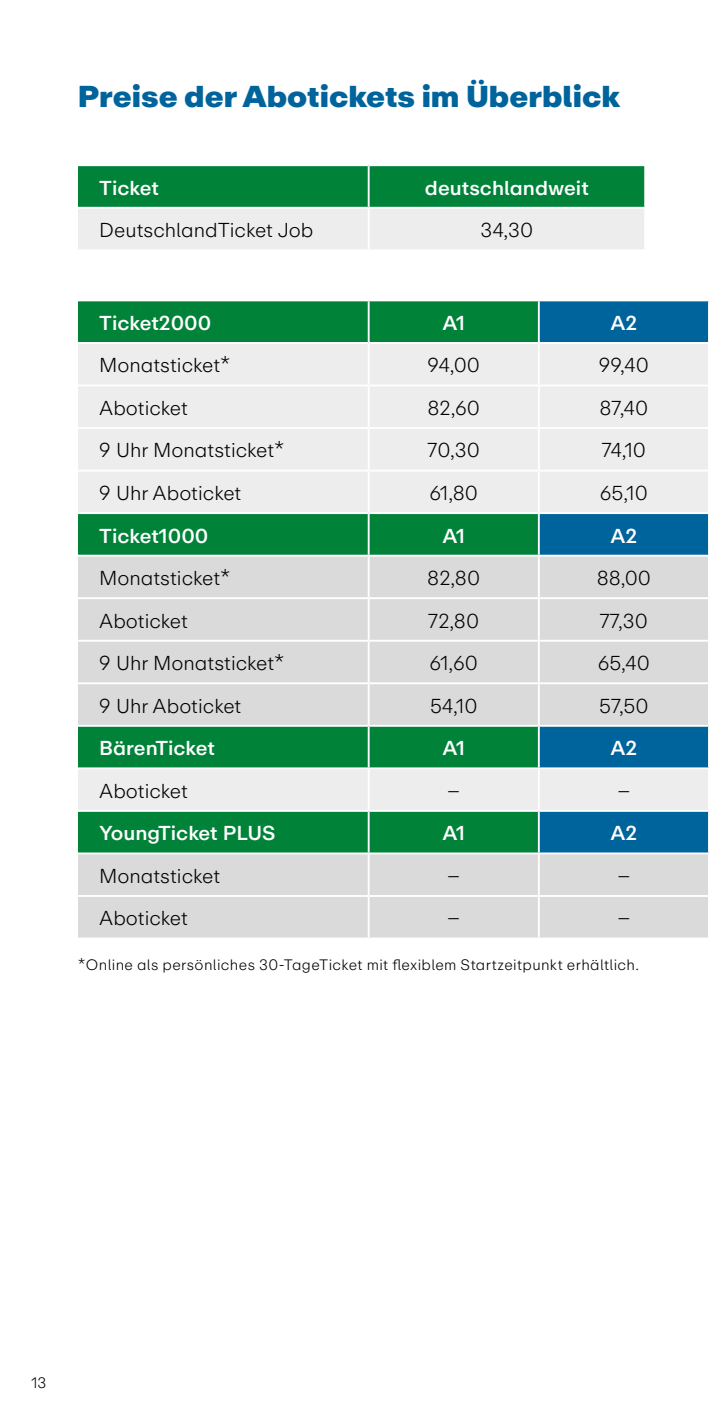
<style>
.page{position:relative;width:709px;height:1418px;background:#fff}
.page>*{position:absolute;margin:0;border:0;box-sizing:border-box;transform-origin:0 0}
.t1{font:900 30px "ABC Repro";color:#00649c}
.t2{font:300 20px "ABC Repro";color:#000}
.t3{font:500 20px "ABC Repro";color:#fff}
.t4{font:300 15px "ABC Repro";letter-spacing:.02em;color:#000}
</style>
<div class="page">
<div style="left:78px;top:301px;width:290px;height:41px;background:#008339"></div>
<div style="left:369px;top:301px;width:169px;height:41px;background:#008339"></div>
<div style="left:540px;top:301px;width:168px;height:41px;background:#00649c"></div>
<svg style="left:78px;top:344px;width:630px;height:210px;background:#bed6ce"></svg>
<svg style="left:78px;top:556px;width:630px;height:381px;background:#acc8bd"></svg>
<hr style="left:368px;top:344px;width:1px;height:40px;background:#fff">
<hr style="left:538px;top:344px;width:2px;height:40px;background:#fff">
<hr style="left:78px;top:384px;width:291px;height:2px;background:#fff">
<hr style="left:369px;top:384px;width:170px;height:2px;background:#fff">
<hr style="left:368px;top:386px;width:1px;height:41px;background:#fff">
<hr style="left:539px;top:384px;width:170px;height:2px;background:#fff">
<hr style="left:538px;top:386px;width:2px;height:41px;background:#fff">
<hr style="left:368px;top:429px;width:1px;height:40px;background:#fff">
<hr style="left:538px;top:429px;width:2px;height:40px;background:#fff">
<hr style="left:78px;top:469px;width:291px;height:2px;background:#fff">
<hr style="left:369px;top:469px;width:170px;height:2px;background:#fff">
<hr style="left:368px;top:471px;width:1px;height:41px;background:#fff">
<hr style="left:539px;top:469px;width:170px;height:2px;background:#fff">
<hr style="left:538px;top:471px;width:2px;height:41px;background:#fff">
<hr style="left:368px;top:514px;width:1px;height:40px;background:#fff">
<hr style="left:538px;top:514px;width:2px;height:40px;background:#fff">
<hr style="left:368px;top:556px;width:1px;height:41px;background:#fff">
<hr style="left:538px;top:556px;width:2px;height:41px;background:#fff">
<hr style="left:78px;top:597px;width:291px;height:2px;background:#fff">
<hr style="left:369px;top:597px;width:170px;height:2px;background:#fff">
<hr style="left:368px;top:599px;width:1px;height:40px;background:#fff">
<hr style="left:539px;top:597px;width:170px;height:2px;background:#fff">
<hr style="left:538px;top:599px;width:2px;height:40px;background:#fff">
<hr style="left:368px;top:641px;width:1px;height:41px;background:#fff">
<hr style="left:538px;top:641px;width:2px;height:41px;background:#fff">
<hr style="left:78px;top:682px;width:291px;height:2px;background:#fff">
<hr style="left:369px;top:682px;width:170px;height:2px;background:#fff">
<hr style="left:368px;top:684px;width:1px;height:41px;background:#fff">
<hr style="left:539px;top:682px;width:170px;height:2px;background:#fff">
<hr style="left:538px;top:684px;width:2px;height:41px;background:#fff">
<hr style="left:368px;top:726px;width:1px;height:41px;background:#fff">
<hr style="left:538px;top:726px;width:2px;height:41px;background:#fff">
<hr style="left:78px;top:767px;width:291px;height:2px;background:#fff">
<hr style="left:369px;top:767px;width:170px;height:2px;background:#fff">
<hr style="left:368px;top:769px;width:1px;height:41px;background:#fff">
<hr style="left:539px;top:767px;width:170px;height:2px;background:#fff">
<hr style="left:538px;top:769px;width:2px;height:41px;background:#fff">
<hr style="left:368px;top:811px;width:1px;height:41px;background:#fff">
<hr style="left:538px;top:811px;width:2px;height:41px;background:#fff">
<hr style="left:78px;top:852px;width:291px;height:2px;background:#fff">
<hr style="left:369px;top:852px;width:170px;height:2px;background:#fff">
<hr style="left:368px;top:854px;width:1px;height:41px;background:#fff">
<hr style="left:539px;top:852px;width:170px;height:2px;background:#fff">
<hr style="left:538px;top:854px;width:2px;height:41px;background:#fff">
<hr style="left:78px;top:895px;width:291px;height:1px;background:#fff">
<hr style="left:369px;top:895px;width:170px;height:1px;background:#fff">
<hr style="left:368px;top:896px;width:1px;height:41px;background:#fff">
<hr style="left:539px;top:895px;width:170px;height:1px;background:#fff">
<hr style="left:538px;top:896px;width:2px;height:41px;background:#fff">
<hr style="left:78px;top:427px;width:291px;height:2px;background:#fff">
<hr style="left:369px;top:427px;width:170px;height:2px;background:#fff">
<hr style="left:539px;top:427px;width:170px;height:2px;background:#fff">
<hr style="left:78px;top:639px;width:291px;height:2px;background:#fff">
<hr style="left:369px;top:639px;width:170px;height:2px;background:#fff">
<hr style="left:539px;top:639px;width:170px;height:2px;background:#fff">
<hr style="left:78px;top:512px;width:291px;height:2px;background:#fff">
<hr style="left:369px;top:512px;width:170px;height:2px;background:#fff">
<hr style="left:539px;top:512px;width:170px;height:2px;background:#fff">
<hr style="left:78px;top:725px;width:291px;height:1px;background:#fff">
<hr style="left:369px;top:725px;width:170px;height:1px;background:#fff">
<hr style="left:539px;top:725px;width:170px;height:1px;background:#fff">
<hr style="left:78px;top:810px;width:291px;height:1px;background:#fff">
<hr style="left:369px;top:810px;width:170px;height:1px;background:#fff">
<hr style="left:539px;top:810px;width:170px;height:1px;background:#fff">
<div style="left:78px;top:165px;width:291px;height:43px;background:#008339"></div>
<div style="left:369px;top:165px;width:276px;height:43px;background:#008339"></div>
<div style="left:78px;top:209px;width:566px;height:40px;background:#ededed"></div>
<hr style="left:368px;top:166px;width:1px;height:41px;background:#fff">
<hr style="left:644px;top:166px;width:2px;height:41px;background:#fff">
<hr style="left:78px;top:207px;width:291px;height:2px;background:#fff">
<hr style="left:369px;top:207px;width:277px;height:2px;background:#fff">
<hr style="left:368px;top:209px;width:1px;height:40px;background:#fff">
<hr style="left:78px;top:164px;width:291px;height:2px;background:#fff">
<hr style="left:369px;top:164px;width:277px;height:2px;background:#fff">
<h1 class="t1" style="left:78px;top:76px;width:544px">Preise der Abotickets im Überblick</h1>
<p class="t3" style="left:99px;top:175px;width:61px">Ticket</p>
<p class="t3" style="left:425px;top:175px;width:165px">deutschlandweit</p>
<p class="t2" style="left:99px;top:218px;width:216px">DeutschlandTicket Job</p>
<p class="t2" style="left:480px;top:218px;width:54px">34,30</p>
<p class="t3" style="left:99px;top:310px;width:114px">Ticket2000</p>
<p class="t3" style="left:442px;top:310px;width:24px">A1</p>
<p class="t3" style="left:610px;top:310px;width:28px">A2</p>
<p class="t2" style="left:99px;top:353px;width:133px">Monatsticket*</p>
<p class="t2" style="left:427px;top:353px;width:54px">94,00</p>
<p class="t2" style="left:599px;top:353px;width:52px">99,40</p>
<p class="t2" style="left:99px;top:396px;width:90px">Aboticket</p>
<p class="t2" style="left:427px;top:396px;width:54px">82,60</p>
<p class="t2" style="left:599px;top:396px;width:50px">87,40</p>
<p class="t2" style="left:99px;top:438px;width:187px">9 Uhr Monatsticket*</p>
<p class="t2" style="left:427px;top:438px;width:54px">70,30</p>
<p class="t2" style="left:601px;top:438px;width:46px">74,10</p>
<p class="t2" style="left:99px;top:481px;width:144px">9 Uhr Aboticket</p>
<p class="t2" style="left:429px;top:481px;width:50px">61,80</p>
<p class="t2" style="left:600px;top:481px;width:49px">65,10</p>
<p class="t3" style="left:99px;top:522px;width:111px">Ticket1000</p>
<p class="t3" style="left:442px;top:522px;width:24px">A1</p>
<p class="t3" style="left:610px;top:522px;width:28px">A2</p>
<p class="t2" style="left:99px;top:566px;width:133px">Monatsticket*</p>
<p class="t2" style="left:427px;top:566px;width:54px">82,80</p>
<p class="t2" style="left:596px;top:566px;width:56px">88,00</p>
<p class="t2" style="left:99px;top:608px;width:90px">Aboticket</p>
<p class="t2" style="left:428px;top:608px;width:52px">72,80</p>
<p class="t2" style="left:600px;top:608px;width:49px">77,30</p>
<p class="t2" style="left:99px;top:651px;width:187px">9 Uhr Monatsticket*</p>
<p class="t2" style="left:429px;top:651px;width:50px">61,60</p>
<p class="t2" style="left:598px;top:651px;width:54px">65,40</p>
<p class="t2" style="left:99px;top:693px;width:144px">9 Uhr Aboticket</p>
<p class="t2" style="left:430px;top:693px;width:49px">54,10</p>
<p class="t2" style="left:599px;top:693px;width:51px">57,50</p>
<p class="t3" style="left:99px;top:735px;width:117px">BärenTicket</p>
<p class="t3" style="left:442px;top:735px;width:24px">A1</p>
<p class="t3" style="left:610px;top:735px;width:28px">A2</p>
<p class="t2" style="left:99px;top:778px;width:90px">Aboticket</p>
<p class="t2" style="left:447px;top:778px;width:14px">–</p>
<p class="t2" style="left:617px;top:778px;width:14px">–</p>
<p class="t3" style="left:99px;top:820px;width:178px">YoungTicket PLUS</p>
<p class="t3" style="left:442px;top:820px;width:24px">A1</p>
<p class="t3" style="left:610px;top:820px;width:28px">A2</p>
<p class="t2" style="left:99px;top:863px;width:122px">Monatsticket</p>
<p class="t2" style="left:447px;top:863px;width:14px">–</p>
<p class="t2" style="left:617px;top:863px;width:14px">–</p>
<p class="t2" style="left:99px;top:906px;width:90px">Aboticket</p>
<p class="t2" style="left:447px;top:906px;width:14px">–</p>
<p class="t2" style="left:617px;top:906px;width:14px">–</p>
<p class="t4" style="left:78px;top:955px;width:562px">*Online als persönliches 30-TageTicket mit flexiblem Startzeitpunkt erhältlich.</p>
<p class="t4" style="left:31px;top:1373px;width:16px">13</p>
</div>
